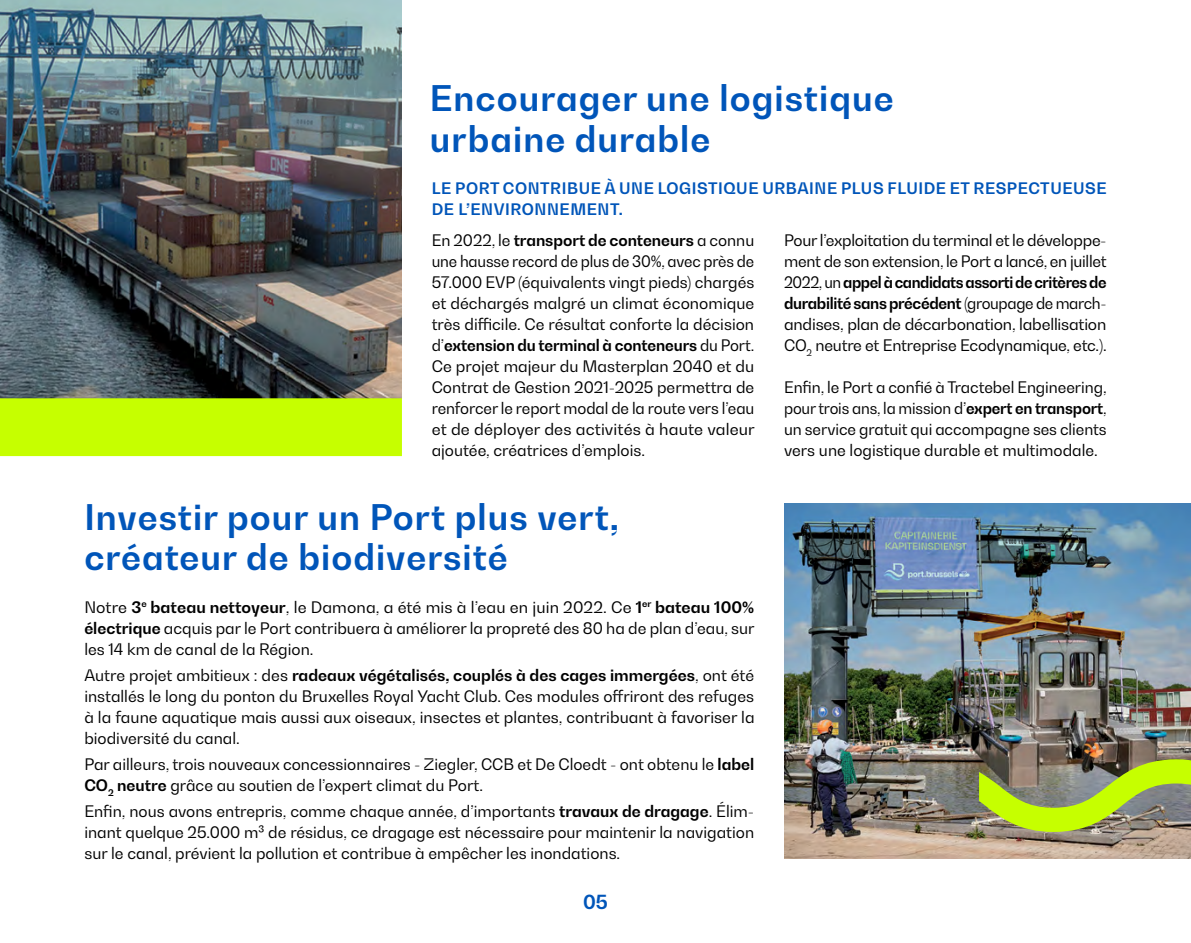
<style>
.page{position:relative;width:1191px;height:943px;background:#fff}
.page>*{position:absolute;margin:0;border:0;box-sizing:border-box;transform-origin:0 0}
.t1{font:700 35px/40.2px "Bw Gradual";letter-spacing:.03em;color:#0055b9}
.t2{font:700 19.25px "Bw Gradual";color:#0055b9}
.t3{font:15.75px/21px "Bw Gradual";color:#000;text-align:justify}
.t4{font:700 15.75px/21px "Bw Gradual";letter-spacing:.035em;color:#0055b9}
.s1{font-weight:700}
</style>
<div class="page">
<img style="left:784px;top:701px;width:407px;height:157px">
<img style="left:0;top:275px;width:402px;height:123px">
<img style="left:0;top:0;width:402px;height:275px">
<div style="left:0;top:398px;width:402px;height:58px;background:#c6ff00"></div>
<img style="left:784px;top:503px;width:407px;height:198px">
<img style="left:979px;top:759px;width:212px;height:73px">
<p class="t1" style="left:430px;top:77px;width:465px">Encourager une logistique urbaine durable</p>
<p class="t4" style="left:432px;top:177px;width:676px">LE PORT CONTRIBUE À UNE LOGISTIQUE URBAINE PLUS FLUIDE ET RESPECTUEUSE<br>DE L’ENVIRONNEMENT.</p>
<p class="t3" style="left:432px;top:229px;width:325px">En 2022, le <span class="s1">transport de conteneurs</span> a connu une hausse record de plus de 30%, avec près de 57.000 EVP (équivalents vingt pieds) chargés et déchargés malgré un climat économique très difficile. Ce résultat conforte la décision d’<span class="s1">extension du terminal à conteneurs</span> du Port.<br>Ce projet majeur du Masterplan 2040 et du Contrat de Gestion 2021-2025 permettra de renforcer le report modal de la route vers l’eau et de déployer des activités à haute valeur ajoutée, créatrices d’emplois.</p>
<p class="t3" style="left:784px;top:229px;width:324px">Pour l’exploitation du terminal et le développe&shy;ment de son extension, le Port a lancé, en juillet 2022, un <span class="s1">appel à candidats assorti de critères de durabilité sans précédent</span> (groupage de march&shy;andises, plan de décarbonation, labellisation CO<sub>2</sub> neutre et Entreprise Ecodynamique, etc.).</p>
<p class="t3" style="left:784px;top:376px;width:324px">Enfin, le Port a confié à Tractebel Engineering, pour trois ans, la mission d’<span class="s1">expert en transport</span>, un service gratuit qui accompagne ses clients vers une logistique durable et multimodale.</p>
<p class="t1" style="left:84px;top:496px;width:536px">Investir pour un Port plus vert,</p>
<p class="t1" style="left:84px;top:536px;width:425px">créateur de biodiversité</p>
<p class="t3" style="left:84px;top:596px;width:672px">Notre <span class="s1">3</span><sup>e</sup> <span class="s1">bateau nettoyeur</span>, le Damona, a été mis à l’eau en juin 2022. Ce <span class="s1">1</span><sup>er</sup> <span class="s1">bateau 100% électrique</span> acquis par le Port contribuera à améliorer la propreté des 80 ha de plan d’eau, sur les 14 km de canal de la Région.</p>
<p class="t3" style="left:84px;top:664px;width:672px">Autre projet ambitieux : des <span class="s1">radeaux végétalisés, couplés à des cages immergées</span>, ont été installés le long du ponton du Bruxelles Royal Yacht Club. Ces modules offriront des refuges à la faune aquatique mais aussi aux oiseaux, insectes et plantes, contribuant à favoriser la biodiversité du canal.</p>
<p class="t3" style="left:84px;top:753px;width:671px">Par ailleurs, trois nouveaux concessionnaires - Ziegler, CCB et De Cloedt - ont obtenu le <span class="s1">label<br>CO</span><sub>2</sub> <span class="s1">neutre</span> grâce au soutien de l’expert climat du Port.</p>
<p class="t3" style="left:84px;top:800px;width:671px">Enfin, nous avons entrepris, comme chaque année, d’importants <span class="s1">travaux de dragage</span>. Élim&shy;inant quelque 25.000 m³ de résidus, ce dragage est nécessaire pour maintenir la navigation sur le canal, prévient la pollution et contribue à empêcher les inondations.</p>
<p class="t2" style="left:583px;top:889px;width:26px">05</p>
</div>
